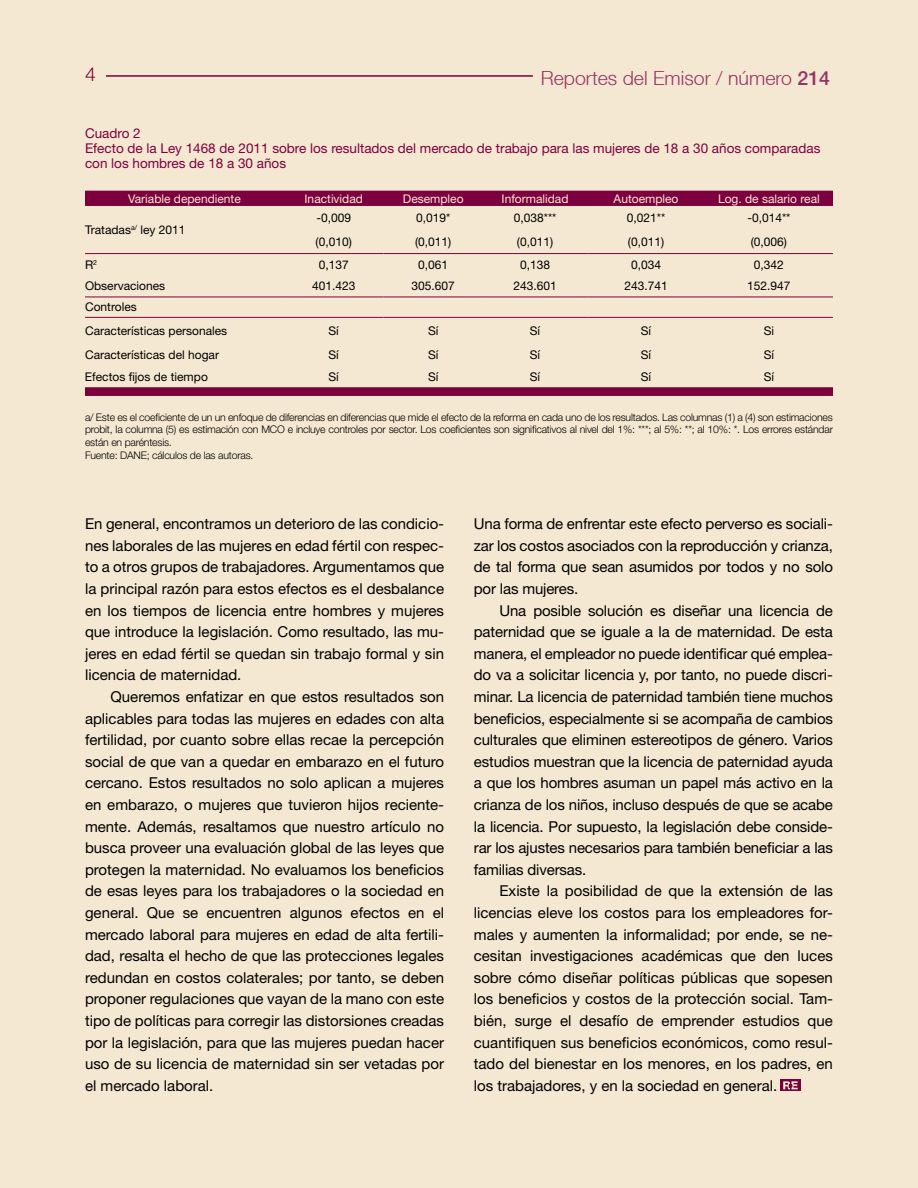
<style>
.page{position:relative;width:918px;height:1188px;background:#f5e8d2}
.page>*{position:absolute;margin:0;border:0;box-sizing:border-box;transform-origin:0 0}
.t1{font:300 19.5px "Helvetica Neue LT";color:#973364}
.t2{font:300 19.5px "Helvetica Neue LT";color:#7d003e}
.t3{font:15px/21.6px "Helvetica Neue LT Std";color:#000;text-align:justify}
.t4{font:13.5px/15px "Helvetica Neue LT Std";color:#7d003e}
.t5{font:12px/23.7px "Helvetica Neue LT Std";color:#000}
.t6{font:12px "Helvetica Neue LT Std";color:#f5e8d2}
.t7{font:300 10.5px/12.6px "Helvetica Neue LT Std";letter-spacing:-.02em;color:#000}
.s1{font-family:"Helvetica Neue";font-weight:500}
</style>
<div class="page">
<hr style="left:106px;top:75px;width:427px;height:2px;background:#7d003e">
<svg style="left:85px;top:191px;width:748px;height:205px;background:#7e023f"></svg>
<svg style="left:85px;top:206px;width:748px;height:181px"></svg>
<hr style="left:85px;top:253px;width:199px;height:1px;background:#7d003e">
<hr style="left:284px;top:253px;width:100px;height:1px;background:#7d003e">
<hr style="left:384px;top:253px;width:99px;height:1px;background:#7d003e">
<hr style="left:483px;top:253px;width:104px;height:1px;background:#7d003e">
<hr style="left:587px;top:253px;width:118px;height:1px;background:#7d003e">
<hr style="left:705px;top:253px;width:128px;height:1px;background:#7d003e">
<hr style="left:85px;top:297px;width:199px;height:1px;background:#7d003e">
<hr style="left:284px;top:297px;width:100px;height:1px;background:#7d003e">
<hr style="left:384px;top:297px;width:99px;height:1px;background:#7d003e">
<hr style="left:483px;top:297px;width:104px;height:1px;background:#7d003e">
<hr style="left:587px;top:297px;width:118px;height:1px;background:#7d003e">
<hr style="left:705px;top:297px;width:128px;height:1px;background:#7d003e">
<hr style="left:85px;top:317px;width:199px;height:1px;background:#7d003e">
<hr style="left:284px;top:317px;width:100px;height:1px;background:#7d003e">
<hr style="left:384px;top:317px;width:99px;height:1px;background:#7d003e">
<hr style="left:483px;top:317px;width:104px;height:1px;background:#7d003e">
<hr style="left:587px;top:317px;width:118px;height:1px;background:#7d003e">
<hr style="left:705px;top:317px;width:128px;height:1px;background:#7d003e">
<svg style="left:780px;top:1080px;width:20px;height:11px"></svg>
<svg style="left:783px;top:1081px;width:15px;height:8px"></svg>
<h1 class="t2" style="left:85px;top:63px;width:12px">4</h1>
<h1 class="t1" style="left:541px;top:67px;width:291px">Reportes del Emisor / número <span class="s1">214</span></h1>
<p class="t4" style="left:85px;top:125px;width:737px">Cuadro 2<br>Efecto de la Ley 1468 de 2011 sobre los resultados del mercado de trabajo para las mujeres de 18 a 30 años comparadas con los hombres de 18 a 30 años</p>
<p class="t6" style="left:128px;top:191px;width:114px">Variable dependiente</p>
<p class="t6" style="left:305px;top:191px;width:60px">Inactividad</p>
<p class="t6" style="left:403px;top:191px;width:62px">Desempleo</p>
<p class="t6" style="left:502px;top:191px;width:68px">Informalidad</p>
<p class="t6" style="left:614px;top:191px;width:66px">Autoempleo</p>
<p class="t6" style="left:718px;top:191px;width:103px">Log. de salario real</p>
<p class="t5" style="left:85px;top:218px;width:102px">Tratadas<sup>a/</sup> ley 2011</p>
<p class="t5" style="left:316px;top:206px;width:36px">-0,009</p>
<p class="t5" style="left:416px;top:206px;width:36px">0,019*</p>
<p class="t5" style="left:514px;top:206px;width:44px">0,038***</p>
<p class="t5" style="left:627px;top:206px;width:40px">0,021**</p>
<p class="t5" style="left:747px;top:206px;width:45px">-0,014**</p>
<p class="t5" style="left:316px;top:230px;width:38px">(0,010)</p>
<p class="t5" style="left:415px;top:230px;width:38px">(0,011)</p>
<p class="t5" style="left:517px;top:230px;width:38px">(0,011)</p>
<p class="t5" style="left:628px;top:230px;width:38px">(0,011)</p>
<p class="t5" style="left:751px;top:230px;width:38px">(0,006)</p>
<p class="t5" style="left:85px;top:252px;width:14px">R<sup>2</sup></p>
<p class="t5" style="left:319px;top:252px;width:32px">0,137</p>
<p class="t5" style="left:418px;top:252px;width:32px">0,061</p>
<p class="t5" style="left:520px;top:252px;width:32px">0,138</p>
<p class="t5" style="left:631px;top:252px;width:32px">0,034</p>
<p class="t5" style="left:754px;top:252px;width:32px">0,342</p>
<p class="t5" style="left:85px;top:274px;width:82px">Observaciones</p>
<p class="t5" style="left:312px;top:274px;width:45px">401.423</p>
<p class="t5" style="left:412px;top:274px;width:45px">305.607</p>
<p class="t5" style="left:513px;top:274px;width:45px">243.601</p>
<p class="t5" style="left:624px;top:274px;width:45px">243.741</p>
<p class="t5" style="left:747px;top:274px;width:45px">152.947</p>
<p class="t5" style="left:85px;top:295px;width:144px">Controles<br>Características personales</p>
<p class="t5" style="left:329px;top:319px;width:12px">Sí</p>
<p class="t5" style="left:428px;top:319px;width:12px">Sí</p>
<p class="t5" style="left:530px;top:319px;width:12px">Sí</p>
<p class="t5" style="left:641px;top:319px;width:12px">Sí</p>
<p class="t5" style="left:764px;top:319px;width:12px">Si</p>
<p class="t5" style="left:85px;top:343px;width:135px">Características del hogar</p>
<p class="t5" style="left:329px;top:343px;width:12px">Sí</p>
<p class="t5" style="left:428px;top:343px;width:12px">Sí</p>
<p class="t5" style="left:530px;top:343px;width:12px">Sí</p>
<p class="t5" style="left:641px;top:343px;width:12px">Sí</p>
<p class="t5" style="left:764px;top:343px;width:12px">Sí</p>
<p class="t5" style="left:85px;top:364px;width:124px">Efectos fijos de tiempo</p>
<p class="t5" style="left:329px;top:364px;width:12px">Sí</p>
<p class="t5" style="left:428px;top:364px;width:12px">Sí</p>
<p class="t5" style="left:530px;top:364px;width:12px">Sí</p>
<p class="t5" style="left:641px;top:364px;width:12px">Sí</p>
<p class="t5" style="left:764px;top:364px;width:12px">Sí</p>
<p class="t7" style="left:85px;top:410px;width:749px">a/ Este es el coeficiente de un un enfoque de diferencias en diferencias que mide el efecto de la reforma en cada uno de los resultados. Las columnas (1) a (4) son estimaciones probit, la columna (5) es estimación con MCO e incluye controles por sector. Los coeficientes son significativos al nivel del 1%: ***; al 5%: **; al 10%: *. Los errores estándar están en paréntesis.<br>Fuente: DANE; cálculos de las autoras.</p>
<p class="t3" style="left:85px;top:513px;width:361px">En general, encontramos un deterioro de las condicio&shy;nes laborales de las mujeres en edad fértil con respec&shy;to a otros grupos de trabajadores. Argumentamos que la principal razón para estos efectos es el desbalance en los tiempos de licencia entre hombres y mujeres que introduce la legislación. Como resultado, las mu&shy;jeres en edad fértil se quedan sin trabajo formal y sin licencia de maternidad.</p>
<p class="t3" style="left:85px;top:686px;width:361px;text-indent:26px">Queremos enfatizar en que estos resultados son aplicables para todas las mujeres en edades con alta fertilidad, por cuanto sobre ellas recae la percepción social de que van a quedar en embarazo en el futuro cercano. Estos resultados no solo aplican a mujeres en embarazo, o mujeres que tuvieron hijos reciente&shy;mente. Además, resaltamos que nuestro artículo no busca proveer una evaluación global de las leyes que protegen la maternidad. No evaluamos los beneficios de esas leyes para los trabajadores o la sociedad en general. Que se encuentren algunos efectos en el mercado laboral para mujeres en edad de alta fertili&shy;dad, resalta el hecho de que las protecciones legales redundan en costos colaterales; por tanto, se deben proponer regulaciones que vayan de la mano con este tipo de políticas para corregir las distorsiones creadas por la legislación, para que las mujeres puedan hacer uso de su licencia de maternidad sin ser vetadas por el mercado laboral.</p>
<p class="t3" style="left:474px;top:513px;width:361px">Una forma de enfrentar este efecto perverso es sociali&shy;zar los costos asociados con la reproducción y crianza, de tal forma que sean asumidos por todos y no solo por las mujeres.</p>
<p class="t3" style="left:474px;top:599px;width:361px;text-indent:26px">Una posible solución es diseñar una licencia de paternidad que se iguale a la de maternidad. De esta manera, el empleador no puede identificar qué emplea&shy;do va a solicitar licencia y, por tanto, no puede discri&shy;minar. La licencia de paternidad también tiene muchos beneficios, especialmente si se acompaña de cambios culturales que eliminen estereotipos de género. Varios estudios muestran que la licencia de paternidad ayuda a que los hombres asuman un papel más activo en la crianza de los niños, incluso después de que se acabe la licencia. Por supuesto, la legislación debe conside&shy;rar los ajustes necesarios para también beneficiar a las familias diversas.</p>
<p class="t3" style="left:474px;top:880px;width:361px;text-indent:26px">Existe la posibilidad de que la extensión de las licencias eleve los costos para los empleadores for&shy;males y aumenten la informalidad; por ende, se ne&shy;cesitan investigaciones académicas que den luces sobre cómo diseñar políticas públicas que sopesen los beneficios y costos de la protección social. Tam&shy;bién, surge el desafío de emprender estudios que cuantifiquen sus beneficios económicos, como resul&shy;tado del bienestar en los menores, en los padres, en los trabajadores, y en la sociedad en general.</p>
</div>
